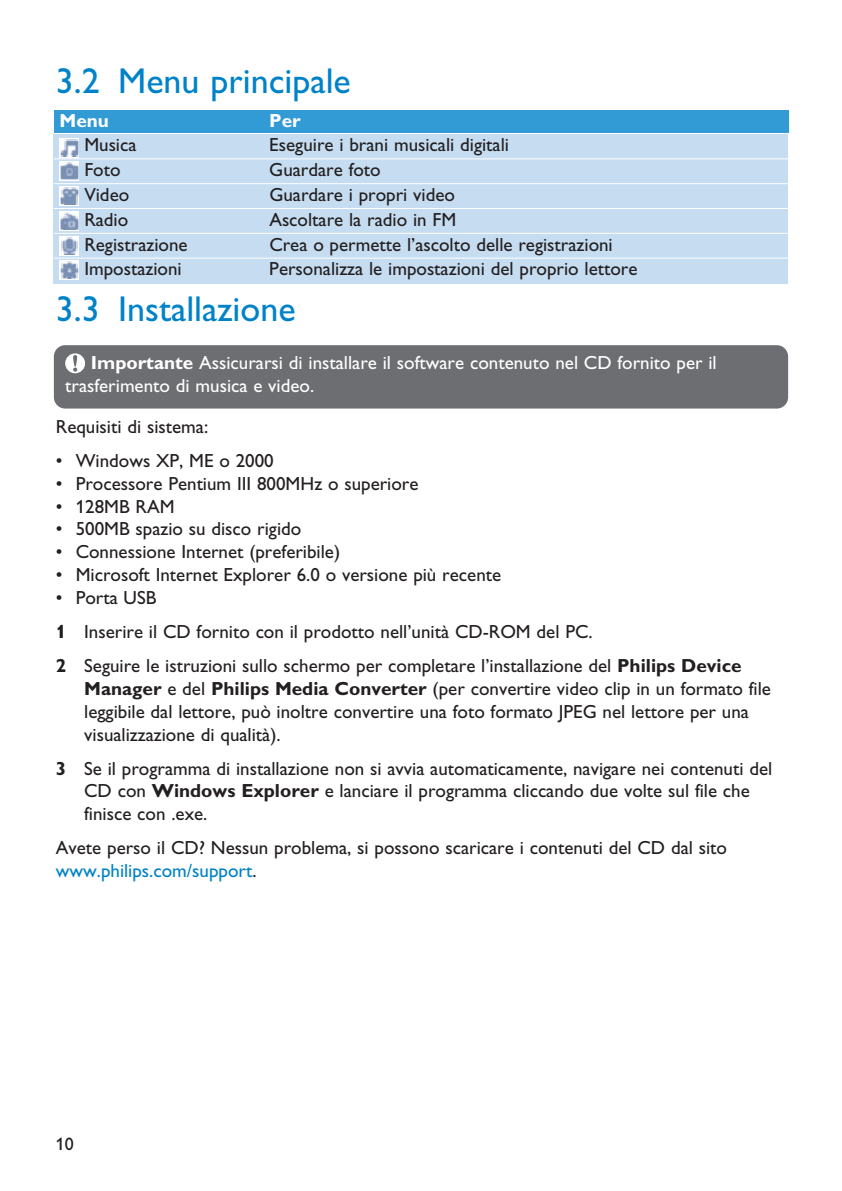
<style>
.page{position:relative;width:842px;height:1191px;background:#fff}
.page>*{position:absolute;margin:0;border:0;box-sizing:border-box;transform-origin:0 0}
.t1{font:36px "Gill Alt One";color:#0082c8}
.t2{font:19px/22.8px "Gill Alt One";color:#231f20}
.t3{font:19px/22.8px "Gill Alt One";color:#fff}
.t4{font:700 19px "Gill Alt One";color:#fff}
.t5{font:18px "Gill Alt One";color:#231f20}
.s1{font-weight:700}
.s2{color:#0082c8}
</style>
<div class="page">
<div style="left:54px;top:345px;width:734px;height:63px;background:#6d6e71;border-radius:11px"></div>
<svg style="left:65px;top:353px;width:20px;height:20px"></svg>
<div style="left:54px;top:110px;width:734px;height:23px;background:#329bd5"></div>
<div style="left:54px;top:134px;width:209px;height:150px;background:#c5dcf1"></div>
<div style="left:264px;top:134px;width:524px;height:150px;background:#c5dcf1"></div>
<hr style="left:54px;top:158px;width:734px;height:1px;background:#fff">
<hr style="left:54px;top:183px;width:734px;height:1px;background:#fff">
<hr style="left:54px;top:208px;width:734px;height:1px;background:#fff">
<hr style="left:54px;top:233px;width:734px;height:1px;background:#fff">
<hr style="left:54px;top:258px;width:734px;height:1px;background:#fff">
<svg style="left:60px;top:261px;width:19px;height:19px"></svg>
<img style="left:60px;top:262px;width:18px;height:17px">
<svg style="left:60px;top:236px;width:19px;height:19px"></svg>
<img style="left:60px;top:237px;width:18px;height:17px">
<svg style="left:60px;top:211px;width:19px;height:19px"></svg>
<img style="left:60px;top:212px;width:18px;height:17px">
<svg style="left:60px;top:186px;width:19px;height:19px"></svg>
<img style="left:60px;top:187px;width:18px;height:17px">
<svg style="left:60px;top:162px;width:19px;height:19px"></svg>
<img style="left:60px;top:163px;width:18px;height:17px">
<svg style="left:60px;top:138px;width:19px;height:19px"></svg>
<img style="left:60px;top:139px;width:18px;height:17px">
<h1 class="t1" style="left:56px;top:68px;width:296px">3.2 Menu principale</h1>
<p class="t4" style="left:60px;top:113px;width:51px">Menu</p>
<p class="t4" style="left:269px;top:113px;width:33px">Per</p>
<p class="t2" style="left:84px;top:136px;width:54px">Musica</p>
<p class="t2" style="left:269px;top:136px;width:241px">Eseguire i brani musicali digitali</p>
<p class="t2" style="left:84px;top:160px;width:38px">Foto</p>
<p class="t2" style="left:269px;top:160px;width:113px">Guardare foto</p>
<p class="t2" style="left:84px;top:185px;width:46px">Video</p>
<p class="t2" style="left:269px;top:185px;width:187px">Guardare i propri video</p>
<p class="t2" style="left:84px;top:210px;width:45px">Radio</p>
<p class="t2" style="left:269px;top:210px;width:188px">Ascoltare la radio in FM</p>
<p class="t2" style="left:84px;top:235px;width:105px">Registrazione</p>
<p class="t2" style="left:269px;top:235px;width:345px">Crea o permette l’ascolto delle registrazioni</p>
<p class="t2" style="left:84px;top:260px;width:99px">Impostazioni</p>
<p class="t2" style="left:269px;top:260px;width:370px">Personalizza le impostazioni del proprio lettore</p>
<h1 class="t1" style="left:56px;top:296px;width:241px">3.3 Installazione</h1>
<p class="t3" style="left:65px;top:354px;width:653px;text-indent:26px"><span class="s1">Importante</span> Assicurarsi di installare il software contenuto nel CD fornito per il trasferimento di musica e video.</p>
<p class="t2" style="left:56px;top:417px;width:154px">Requisiti di sistema:</p>
<p class="t2" style="left:56px;top:451px;width:219px">• Windows XP, ME o 2000</p>
<p class="t2" style="left:56px;top:474px;width:364px">• Processore Pentium III 800MHz o superiore</p>
<p class="t2" style="left:56px;top:497px;width:120px">• 128MB RAM</p>
<p class="t2" style="left:56px;top:519px;width:247px">• 500MB spazio su disco rigido</p>
<p class="t2" style="left:56px;top:542px;width:286px">• Connessione Internet (preferibile)</p>
<p class="t2" style="left:56px;top:565px;width:447px">• Microsoft Internet Explorer 6.0 o versione più recente</p>
<p class="t2" style="left:56px;top:582px;width:687px;line-height:34.2px">• Porta USB<br><span class="s1">1</span> Inserire il CD fornito con il prodotto nell’unità CD-ROM del PC.<br><span class="s1">2</span> Seguire le istruzioni sullo schermo per completare l’installazione del <span class="s1">Philips Device</span></p>
<p class="t2" style="left:84px;top:679px;width:688px"><span class="s1">Manager</span> e del <span class="s1">Philips Media Converter</span> (per convertire video clip in un formato file leggibile dal lettore, può inoltre convertire una foto formato JPEG nel lettore per una visualizzazione di qualità).</p>
<p class="t2" style="left:84px;top:759px;width:690px;text-indent:-28px"><span class="s1">3</span> Se il programma di installazione non si avvia automaticamente, navigare nei contenuti del<br>CD con <span class="s1">Windows Explorer</span> e lanciare il programma cliccando due volte sul file che finisce con .exe.</p>
<p class="t2" style="left:56px;top:838px;width:673px">Avete perso il CD? Nessun problema, si possono scaricare i contenuti del CD dal sito <span class="s2">www.philips.com/support</span>.</p>
<p class="t5" style="left:56px;top:1137px;width:19px">10</p>
</div>
